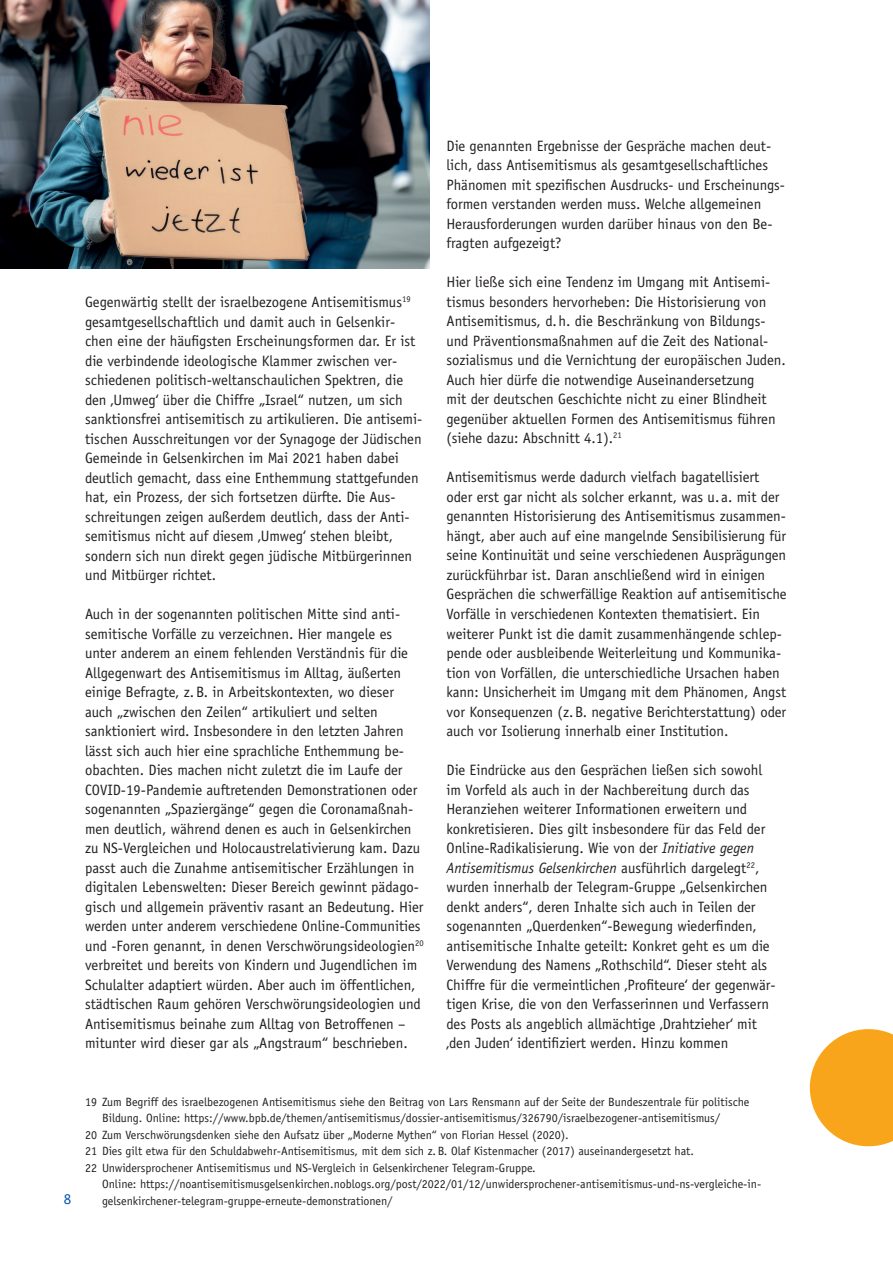
<style>
.page{position:relative;width:893px;height:1263px;background:#fff}
.page>*{position:absolute;margin:0;border:0;box-sizing:border-box;transform-origin:0 0}
.t1{font:15px/19.5px "Officina Sans Std";color:#231f20}
.t2{font:15px "Officina Sans Std";color:#0154a6}
.t3{font:12px "Officina Sans Std";color:#231f20}
.s1{font-style:italic}
</style>
<div class="page">
<svg style="left:810px;top:1029px;width:83px;height:117px;background:#f9b33f"></svg>
<img style="left:0;top:0;width:429px;height:268px">
<p class="t1" style="left:85px;top:292px;width:339px">Gegenwärtig stellt der israelbezogene Antisemitismus<sup>19 </sup>gesamtgesellschaftlich und damit auch in Gelsenkir&shy;chen eine der häufigsten Erscheinungsformen dar. Er ist die verbindende ideologische Klammer zwischen ver&shy;schiedenen politisch-weltanschaulichen Spektren, die den ‚Umweg‘ über die Chiffre „Israel“ nutzen, um sich sanktionsfrei antisemitisch zu artikulieren. Die antisemi&shy;tischen Ausschreitungen vor der Synagoge der Jüdischen Gemeinde in Gelsenkirchen im Mai 2021 haben dabei deutlich gemacht, dass eine Enthemmung stattgefunden hat, ein Prozess, der sich fortsetzen dürfte. Die Aus&shy;schreitungen zeigen außerdem deutlich, dass der Anti&shy;semitismus nicht auf diesem ‚Umweg‘ stehen bleibt, sondern sich nun direkt gegen jüdische Mitbürgerinnen und Mitbürger richtet.</p>
<p class="t1" style="left:85px;top:604px;width:340px">Auch in der sogenannten politischen Mitte sind anti&shy;semitische Vorfälle zu verzeichnen. Hier mangele es unter anderem an einem fehlenden Verständnis für die Allgegenwart des Antisemitismus im Alltag, äußerten einige Befragte, z.B. in Arbeitskontexten, wo dieser auch „zwischen den Zeilen“ artikuliert und selten sanktioniert wird. Insbesondere in den letzten Jahren lässt sich auch hier eine sprachliche Enthemmung be&shy;obachten. Dies machen nicht zuletzt die im Laufe der COVID-19-Pandemie auftretenden Demonstrationen oder sogenannten „Spaziergänge“ gegen die Coronamaßnah&shy;men deutlich, während denen es auch in Gelsenkirchen zu NS-Vergleichen und Holocaustrelativierung kam. Dazu passt auch die Zunahme antisemitischer Erzählungen in digitalen Lebenswelten: Dieser Bereich gewinnt pädago&shy;gisch und allgemein präventiv rasant an Bedeutung. Hier werden unter anderem verschiedene Online-Communities und -Foren genannt, in denen Verschwörungsideologien<sup>20 </sup>verbreitet und bereits von Kindern und Jugendlichen im Schulalter adaptiert würden. Aber auch im öffentlichen, städtischen Raum gehören Verschwörungsideologien und Antisemitismus beinahe zum Alltag von Betroffenen – mitunter wird dieser gar als „Angstraum“ beschrieben.</p>
<p class="t1" style="left:446px;top:136px;width:340px">Die genannten Ergebnisse der Gespräche machen deut&shy;lich, dass Antisemitismus als gesamtgesellschaftliches Phänomen mit spezifischen Ausdrucks- und Erscheinungs&shy;formen verstanden werden muss. Welche allgemeinen Herausforderungen wurden darüber hinaus von den Be&shy;fragten aufgezeigt?</p>
<p class="t1" style="left:446px;top:273px;width:341px">Hier ließe sich eine Tendenz im Umgang mit Antisemi&shy;tismus besonders hervorheben: Die Historisierung von Antisemitismus, d.h. die Beschränkung von Bildungs&shy;und Präventionsmaßnahmen auf die Zeit des National&shy;sozialismus und die Vernichtung der europäischen Juden.<br>Auch hier dürfe die notwendige Auseinandersetzung<br>mit der deutschen Geschichte nicht zu einer Blindheit gegenüber aktuellen Formen des Antisemitismus führen (siehe dazu: Abschnitt 4.1).<sup>21</sup></p>
<p class="t1" style="left:446px;top:468px;width:342px">Antisemitismus werde dadurch vielfach bagatellisiert oder erst gar nicht als solcher erkannt, was u. a. mit der genannten Historisierung des Antisemitismus zusammen&shy;hängt, aber auch auf eine mangelnde Sensibilisierung für seine Kontinuität und seine verschiedenen Ausprägungen zurückführbar ist. Daran anschließend wird in einigen Gesprächen die schwerfällige Reaktion auf antisemitische Vorfälle in verschiedenen Kontexten thematisiert. Ein weiterer Punkt ist die damit zusammenhängende schlep&shy;pende oder ausbleibende Weiterleitung und Kommunika&shy;tion von Vorfällen, die unterschiedliche Ursachen haben kann: Unsicherheit im Umgang mit dem Phänomen, Angst vor Konsequenzen (z.B. negative Berichterstattung) oder auch vor Isolierung innerhalb einer Institution.</p>
<p class="t1" style="left:446px;top:760px;width:331px">Die Eindrücke aus den Gesprächen ließen sich sowohl im Vorfeld als auch in der Nachbereitung durch das Heranziehen weiterer Informationen erweitern und konkretisieren. Dies gilt insbesondere für das Feld der Online-Radikalisierung. Wie von der <span class="s1">Initiative gegen Antisemitismus Gelsenkirchen</span> ausführlich dargelegt<sup>22</sup>, wurden innerhalb der Telegram-Gruppe „Gelsenkirchen denkt anders“, deren Inhalte sich auch in Teilen der sogenannten „Querdenken“-Bewegung wiederfinden, antisemitische Inhalte geteilt: Konkret geht es um die Verwendung des Namens „Rothschild“. Dieser steht als Chiffre für die vermeintlichen ‚Profiteure‘ der gegenwär&shy;tigen Krise, die von den Verfasserinnen und Verfassern des Posts als angeblich allmächtige ‚Drahtzieher‘ mit ‚den Juden‘ identifiziert werden. Hinzu kommen</p>
<p class="t3" style="left:85px;top:1094px;width:666px">19 Zum Begriff des israelbezogenen Antisemitismus siehe den Beitrag von Lars Rensmann auf der Seite der Bundeszentrale für politische</p>
<p class="t3" style="left:102px;top:1111px;width:620px">Bildung. Online: https://www.bpb.de/themen/antisemitismus/dossier-antisemitismus/326790/israelbezogener-antisemitismus/</p>
<p class="t3" style="left:85px;top:1127px;width:485px">20 Zum Verschwörungsdenken siehe den Aufsatz über „Moderne Mythen“ von Florian Hessel (2020).</p>
<p class="t3" style="left:85px;top:1144px;width:610px">21 Dies gilt etwa für den Schuldabwehr-Antisemitismus, mit dem sich z.B. Olaf Kistenmacher (2017) auseinandergesetzt hat.</p>
<p class="t3" style="left:85px;top:1160px;width:452px">22 Unwidersprochener Antisemitismus und NS-Vergleich in Gelsenkirchener Telegram-Gruppe.</p>
<p class="t3" style="left:102px;top:1177px;width:661px">Online: https://noantisemitismusgelsenkirchen.noblogs.org/post/2022/01/12/unwidersprochener-antisemitismus-und-ns-vergleiche-in-</p>
<p class="t2" style="left:64px;top:1190px;width:9px">8</p>
<p class="t3" style="left:102px;top:1193px;width:292px">gelsenkirchener-telegram-gruppe-erneute-demonstrationen/</p>
</div>
